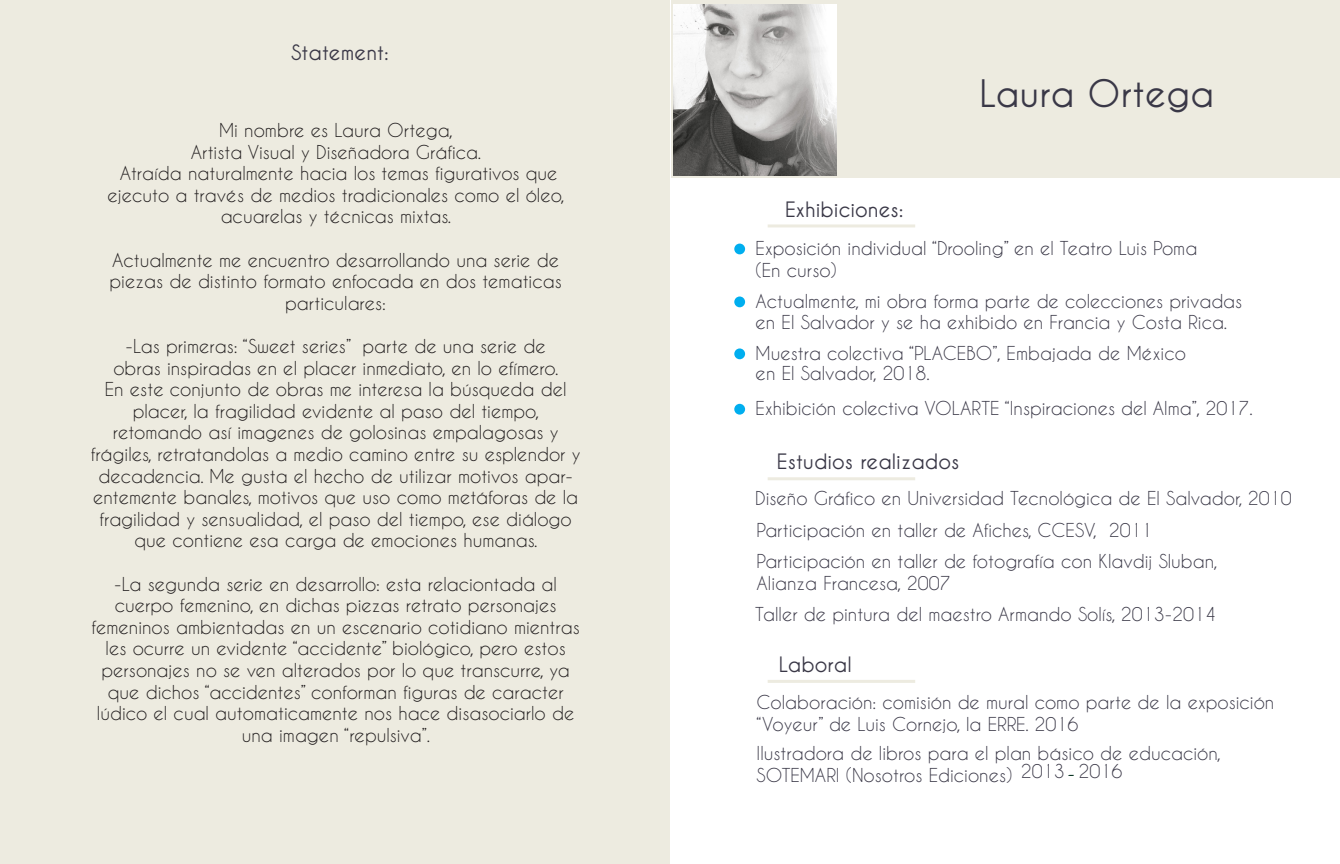
<style>
.page{position:relative;width:1340px;height:864px;background:#fff}
.page>*{position:absolute;margin:0;border:0;box-sizing:border-box;transform-origin:0 0}
.t1{font:700 37.5px "Caviar Dreams";color:#3a3847}
.t2{font:700 21px "Caviar Dreams";color:#3a3847}
.t3{font:18px/21.6px "Caviar Dreams";color:#231f20;text-align:center}
.t4{font:18px/21.6px "Caviar Dreams";color:#3a3847}
.t5{font:16.5px "Bolonewt";color:#002d1a}
</style>
<div class="page">
<div style="left:1px;top:0;width:669px;height:864px;background:#edebe0"></div>
<div style="left:671px;top:0;width:668px;height:178px;background:#edebe0"></div>
<img style="left:673px;top:4px;width:163px;height:172px">
<hr style="left:767px;top:224px;width:148px;height:3px;background:#edebe0">
<hr style="left:767px;top:477px;width:148px;height:3px;background:#edebe0">
<hr style="left:767px;top:680px;width:148px;height:3px;background:#edebe0">
<div style="left:734px;top:244px;width:11px;height:10px;background:#00aeef;border-radius:50%"></div>
<div style="left:734px;top:297px;width:11px;height:10px;background:#00aeef;border-radius:50%"></div>
<div style="left:734px;top:348px;width:11px;height:11px;background:#00aeef;border-radius:50%"></div>
<div style="left:734px;top:404px;width:11px;height:11px;background:#00aeef;border-radius:50%"></div>
<p class="t2" style="left:291px;top:40px;width:99px">Statement:</p>
<p class="t3" style="left:219px;top:119px;width:235px">Mi nombre es Laura Ortega,</p>
<p class="t3" style="left:191px;top:141px;width:292px">Artista Visual y Diseñadora Gráfica.</p>
<p class="t3" style="left:107px;top:163px;width:458px">Atraída naturalmente hacia los temas figurativos que ejecuto a través de medios tradicionales como el óleo, acuarelas y técnicas mixtas.</p>
<p class="t3" style="left:110px;top:249px;width:453px">Actualmente me encuentro desarrollando una serie de piezas de distinto formato enfocada en dos tematicas particulares:</p>
<p class="t3" style="left:126px;top:335px;width:421px">-Las primeras: “Sweet series” parte de una serie de</p>
<p class="t3" style="left:113px;top:357px;width:446px">obras inspiradas en el placer inmediato, en lo efímero.</p>
<p class="t3" style="left:105px;top:379px;width:463px">En este conjunto de obras me interesa la búsqueda del placer, la fragilidad evidente al paso del tiempo,</p>
<p class="t3" style="left:91px;top:422px;width:491px">retomando así imagenes de golosinas empalagosas y frágiles, retratandolas a medio camino entre su esplendor y decadencia. Me gusta el hecho de utilizar motivos apar&shy;entemente banales, motivos que uso como metáforas de la fragilidad y sensualidad, el paso del tiempo, ese diálogo que contiene esa carga de emociones humanas.</p>
<p class="t3" style="left:114px;top:573px;width:444px">-La segunda serie en desarrollo: esta relaciontada al</p>
<p class="t3" style="left:91px;top:595px;width:489px">cuerpo femenino, en dichas piezas retrato personajes femeninos ambientadas en un escenario cotidiano mientras les ocurre un evidente “accidente” biológico, pero estos personajes no se ven alterados por lo que transcurre, ya que dichos “accidentes” conforman figuras de caracter lúdico el cual automaticamente nos hace disasociarlo de una imagen “repulsiva”.</p>
<p class="t2" style="left:785px;top:197px;width:120px">Exhibiciones:</p>
<p class="t1" style="left:979px;top:72px;width:236px">Laura Ortega</p>
<p class="t4" style="left:755px;top:237px;width:443px">Exposición individual “Drooling” en el Teatro Luis Poma</p>
<p class="t4" style="left:755px;top:259px;width:83px">(En curso)</p>
<p class="t4" style="left:755px;top:290px;width:488px">Actualmente, mi obra forma parte de colecciones privadas en El Salvador y se ha exhibido en Francia y Costa Rica.</p>
<p class="t4" style="left:755px;top:343px;width:432px">Muestra colectiva “PLACEBO”, Embajada de México</p>
<p class="t4" style="left:755px;top:362px;width:176px">en El Salvador, 2018.</p>
<p class="t4" style="left:755px;top:398px;width:498px">Exhibición colectiva VOLARTE “Inspiraciones del Alma”, 2017.</p>
<p class="t2" style="left:776px;top:450px;width:184px">Estudios realizados</p>
<p class="t4" style="left:755px;top:488px;width:538px">Diseño Gráfico en Universidad Tecnológica de El Salvador, 2010</p>
<p class="t4" style="left:756px;top:520px;width:397px">Participación en taller de Afiches, CCESV, 2011</p>
<p class="t4" style="left:756px;top:550px;width:462px">Participación en taller de fotografía con Klavdij Sluban,<br>Alianza Francesa, 2007</p>
<p class="t4" style="left:755px;top:604px;width:462px">Taller de pintura del maestro Armando Solís, 2013-2014</p>
<p class="t2" style="left:778px;top:653px;width:74px">Laboral</p>
<p class="t4" style="left:756px;top:691px;width:519px">Colaboración: comisión de mural como parte de la exposición “Voyeur” de Luis Cornejo, la ERRE. 2016</p>
<p class="t4" style="left:756px;top:743px;width:465px">Ilustradora de libros para el plan básico de educación,</p>
<p class="t4" style="left:756px;top:764px;width:257px">SOTEMARI (Nosotros Ediciones)</p>
<p class="t4" style="left:1020px;top:760px;width:45px">2013</p>
<p class="t5" style="left:1067px;top:765px;width:8px">-</p>
<p class="t4" style="left:1078px;top:760px;width:45px">2016</p>
</div>
